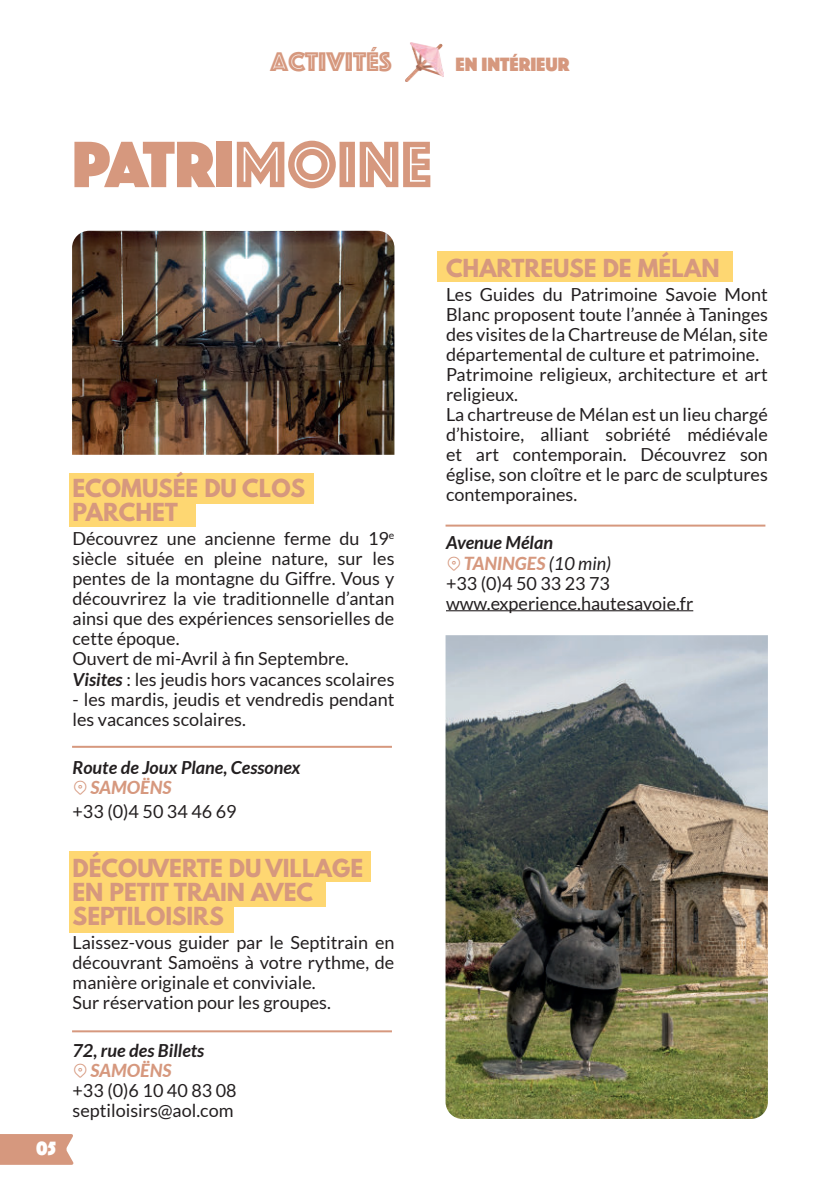
<style>
.page{position:relative;width:840px;height:1191px;background:#fff}
.page>*{position:absolute;margin:0;border:0;box-sizing:border-box;transform-origin:0 0}
.t1{font:68px "Phosphate Solid";letter-spacing:-.04em;color:#d6987e}
.t2{font:28px "Phosphate Inline";color:#d6987e}
.t3{font:700 22px/24px "League Spartan";color:#d6987e}
.t4{font:20px "Phosphate Solid";color:#d6987e}
.t5{font:20px "Phosphate Solid";color:#fff}
.t6{font:18px/20px "Lato";color:#231f20}
.t7{font:italic 700 18px "Lato";color:#231f20}
.t8{font:italic 800 18px "Lato";letter-spacing:-.01em;color:#d6987e}
.s1{font-family:"Phosphate Inline"}
.s2{font-weight:700;font-style:italic}
.s3{font-weight:400;color:#231f20}
</style>
<div class="page">
<div style="left:437px;top:251px;width:294px;height:31px;background:#fed772"></div>
<div style="left:69px;top:472px;width:244px;height:31px;background:#fed772"></div>
<div style="left:69px;top:496px;width:126px;height:30px;background:#fed772"></div>
<div style="left:69px;top:851px;width:301px;height:31px;background:#fed772"></div>
<div style="left:69px;top:875px;width:256px;height:31px;background:#fed772"></div>
<div style="left:69px;top:901px;width:164px;height:31px;background:#fed772"></div>
<div style="left:0;top:1134px;width:74px;height:30px;background:#d6987e"></div>
<hr style="left:72px;top:746px;width:320px;height:2px;background:#d6987e">
<hr style="left:446px;top:610px;width:247px;height:1px;background:#231f20">
<hr style="left:445px;top:524px;width:320px;height:2px;background:#d6987e">
<hr style="left:72px;top:1030px;width:320px;height:2px;background:#d6987e">
<img style="left:405px;top:43px;width:38px;height:38px">
<img style="left:445px;top:635px;width:322px;height:484px">
<img style="left:72px;top:231px;width:322px;height:224px">
<h2 class="t2" style="left:270px;top:50px;width:123px">ACTIVITÉS</h2>
<p class="t4" style="left:455px;top:56px;width:115px">EN INTÉRIEUR</p>
<h1 class="t1" style="left:72px;top:136px;width:361px">PATRI<span class="s1">MOINE</span></h1>
<p class="t5" style="left:36px;top:1140px;width:21px">05</p>
<p class="t3" style="left:72px;top:475px;width:234px">ECOMUSÉE DU CLOS<br>PARCHET</p>
<p class="t6" style="left:72px;top:529px;width:323px">Découvrez une ancienne ferme du 19<sup>e </sup>siècle située en pleine nature, sur les pentes de la montagne du Giffre. Vous y découvrirez la vie traditionnelle d’antan ainsi que des expériences sensorielles de cette époque.<br>Ouvert de mi-Avril à fin Septembre.<br><span class="s2">Visites</span> : les jeudis hors vacances scolaires</p>
<p class="t6" style="left:72px;top:689px;width:323px">- les mardis, jeudis et vendredis pendant les vacances scolaires.</p>
<p class="t7" style="left:72px;top:756px;width:229px">Route de Joux Plane, Cessonex</p>
<p class="t8" style="left:90px;top:777px;width:83px">SAMOËNS</p>
<p class="t6" style="left:72px;top:801px;width:165px">+33 (0)4 50 34 46 69</p>
<p class="t3" style="left:72px;top:855px;width:292px">DÉCOUVERTE DU VILLAGE<br>EN PETIT TRAIN AVEC<br>SEPTILOISIRS</p>
<p class="t6" style="left:72px;top:932px;width:323px">Laissez-vous guider par le Septitrain en découvrant Samoëns à votre rythme, de manière originale et conviviale.<br>Sur réservation pour les groupes.</p>
<p class="t7" style="left:72px;top:1043px;width:133px">72, rue des Billets</p>
<p class="t8" style="left:90px;top:1060px;width:83px">SAMOËNS</p>
<p class="t6" style="left:72px;top:1080px;width:165px">+33 (0)6 10 40 83 08 septiloisirs@aol.com</p>
<p class="t3" style="left:446px;top:255px;width:275px">CHARTREUSE DE MÉLAN</p>
<p class="t6" style="left:446px;top:285px;width:323px">Les Guides du Patrimoine Savoie Mont Blanc proposent toute l’année à Taninges des visites de la Chartreuse de Mélan, site départemental de culture et patrimoine.<br>Patrimoine religieux, architecture et art religieux.<br>La chartreuse de Mélan est un lieu chargé d’histoire, alliant sobriété médiévale et art contemporain. Découvrez son église, son cloître et le parc de sculptures contemporaines.</p>
<p class="t7" style="left:446px;top:532px;width:108px">Avenue Mélan</p>
<p class="t8" style="left:463px;top:549px;width:149px">TANINGES <span class="s3">(10 min)</span></p>
<p class="t6" style="left:446px;top:573px;width:165px">+33 (0)4 50 33 23 73</p>
<p class="t6" style="left:446px;top:593px;width:249px">www.experience.hautesavoie.fr</p>
</div>
